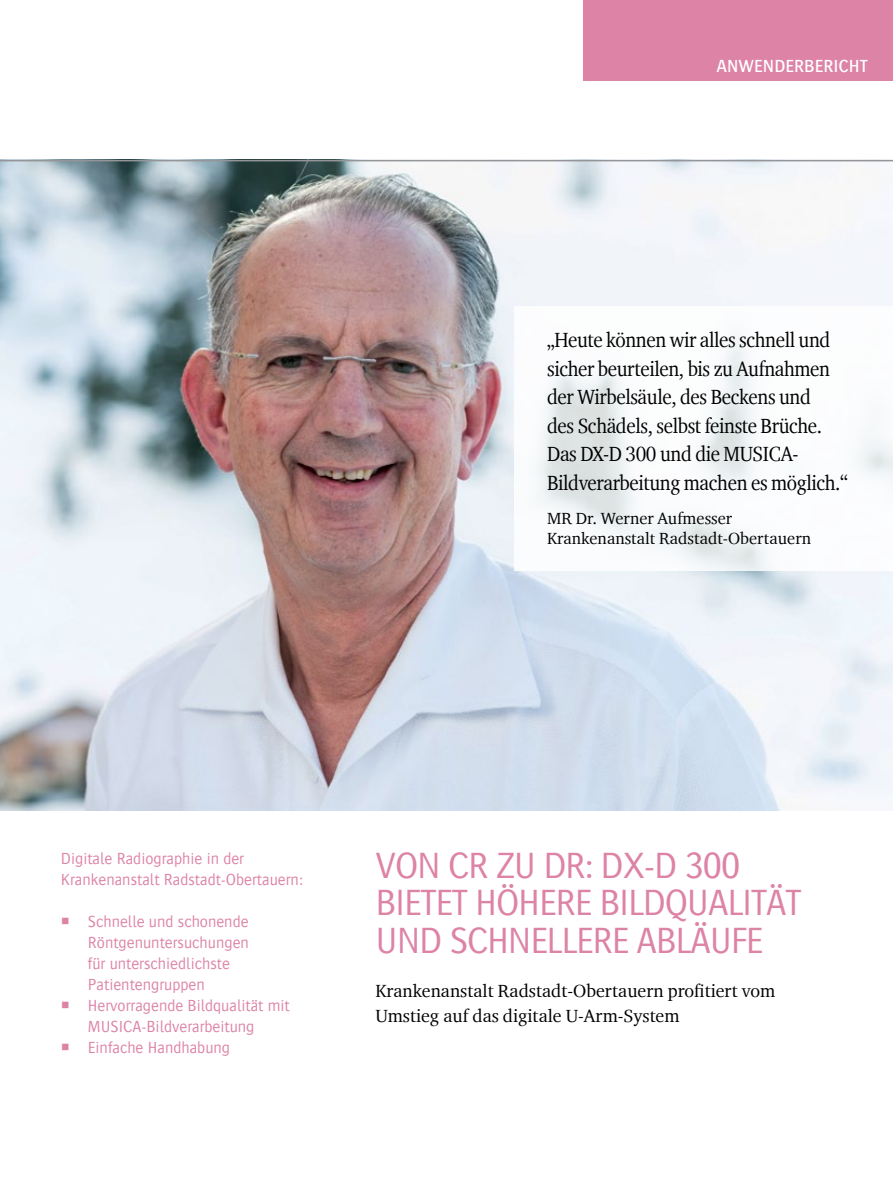
<style>
.page{position:relative;width:893px;height:1191px;background:#fff}
.page>*{position:absolute;margin:0;border:0;box-sizing:border-box;transform-origin:0 0}
.t1{font:300 37.5px/37.5px "Bosis For Agfa";letter-spacing:-.03em;color:#dd83a6}
.t2{font:21px/28.5px "Charter ITC For Agfa";letter-spacing:-.02em;color:#000;scale:.91 1}
.t3{font:18px/25.5px "Charter ITC For Agfa";color:#000}
.t4{font:500 18px "Bosis For Agfa";color:#fff}
.t5{font:300 16.5px/21px "Bosis For Agfa";color:#dd83a6}
.t6{font:16.5px/19.8px "Charter ITC For Agfa";color:#000}
</style>
<div class="page">
<img style="left:0;top:161px;width:893px;height:649px">
<hr style="left:0;top:160px;width:893px;height:1px;background:#939598">
<svg style="left:514px;top:306px;width:379px;height:264px"></svg>
<div style="left:584px;top:0;width:309px;height:81px;background:#dd83a6"></div>
<p class="t4" style="left:716px;top:56px;width:153px">ANWENDERBERICHT</p>
<p class="t2" style="left:547px;top:325px;width:332px">„Heute können wir alles schnell und sicher beurteilen, bis zu Aufnahmen der Wirbelsäule, des Beckens und<br>des Schädels, selbst feinste Brüche.<br>Das DX-D 300 und die MUSICA-Bildverarbeitung machen es möglich.“</p>
<p class="t6" style="left:547px;top:508px;width:266px">MR Dr. Werner Aufmesser<br>Krankenanstalt Radstadt-Obertauern</p>
<p class="t5" style="left:61px;top:848px;width:243px">Digitale Radiographie in der<br>Krankenanstalt Radstadt-Obertauern:</p>
<p class="t5" style="left:88px;top:911px;width:203px">Schnelle und schonende<br>Röntgenuntersuchungen<br>für unterschiedlichste<br>Patientengruppen<br>Hervorragende Bildqualität mit<br>MUSI CA-Bildverarbeitung<br>Einfache Handhabung</p>
<h1 class="t1" style="left:376px;top:846px;width:428px">Von CR zu DR: DX-D 300 bietet höhere Bildqualität und schnellere Abläufe</h1>
<p class="t3" style="left:376px;top:977px;width:401px">Krankenanstalt Radstadt-Obertauern profitiert vom<br>Umstieg auf das digitale U-Arm-System</p>
</div>
